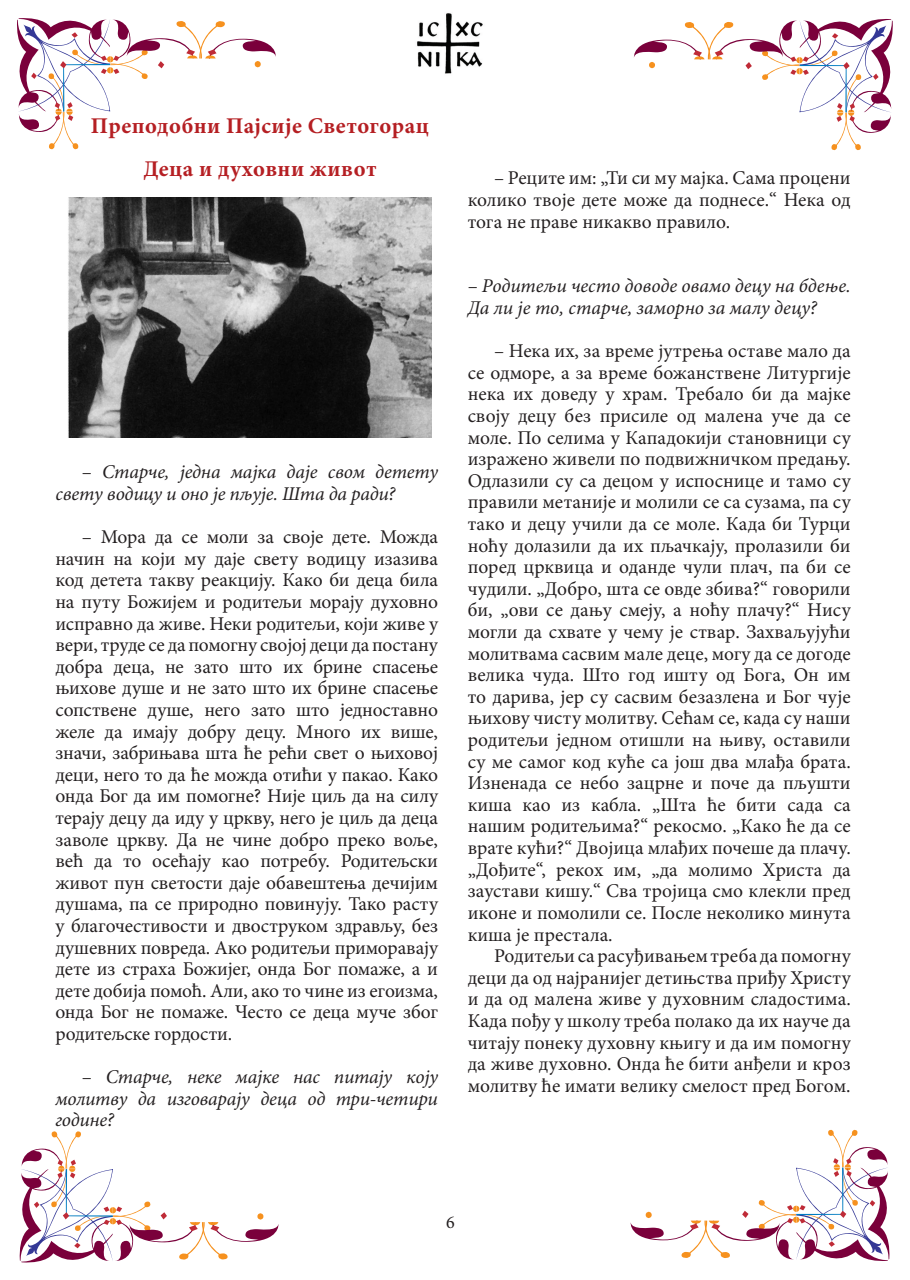
<style>
.page{position:relative;width:910px;height:1280px;background:#fff}
.page>*{position:absolute;margin:0;border:0;box-sizing:border-box;transform-origin:0 0}
.t1{font:700 22.5px "Minion Pro";letter-spacing:.02em;color:#b51f23}
.t2{font:19.5px/21.6px "Minion Pro";color:#231f20;text-align:justify}
.t3{font:italic 19.5px/21.6px "Minion Pro";letter-spacing:-.01em;color:#231f20}
.t4{font:18px "Minion Pro";color:#231f20}
.s1{font-style:normal}
</style>
<div class="page">
<img style="left:417px;top:13px;width:66px;height:61px">
<svg style="left:17px;top:18px;width:259px;height:132px"></svg>
<svg style="left:633px;top:19px;width:260px;height:131px"></svg>
<svg style="left:19px;top:1131px;width:260px;height:132px"></svg>
<svg style="left:630px;top:1129px;width:260px;height:132px"></svg>
<img style="left:68px;top:197px;width:363px;height:241px">
<p class="t1" style="left:91px;top:110px;width:340px">Преподобни Пајсије Светогорац</p>
<p class="t1" style="left:143px;top:153px;width:235px">Деца и духовни живот</p>
<p class="t3" style="left:55px;top:461px;width:384px;text-indent:26px"><span class="s1">–</span> Старче, једна мајка даје свом детету свету водицу и оно је пљује. Шта да ради?</p>
<p class="t2" style="left:55px;top:526px;width:384px;text-indent:26px">– Мора да се моли за своје дете. Можда начин на који му даје свету водицу изазива код детета такву реакцију. Како би деца била на путу Божијем и родитељи морају духовно исправно да живе. Неки родитељи, који живе у вери, труде се да помогну својој деци да постану добра деца, не зато што их брине спасење њихове душе и не зато што их брине спасење сопствене душе, него зато што једноставно желе да имају добру децу. Много их више, значи, забрињава шта ће рећи свет о њиховој деци, него то да ће можда отићи у пакао. Како онда Бог да им помогне? Није циљ да на силу терају децу да иду у цркву, него је циљ да деца заволе цркву. Да не чине добро преко воље, већ да то осећају као потребу. Родитељски живот пун светости даје обавештења дечијим душама, па се природно повинују. Тако расту у благочестивости и двоструком здрављу, без душевних повреда. Ако родитељи приморавају дете из страха Божијег, онда Бог помаже, а и дете добија помоћ. Али, ако то чине из егоизма, онда Бог не помаже. Често се деца муче због родитељске гордости.</p>
<p class="t3" style="left:55px;top:1066px;width:384px;text-align:justify;text-indent:26px"><span class="s1">–</span> Старче, неке мајке нас питају коју молитву да изговарају деца од три-четири године?</p>
<p class="t2" style="left:468px;top:167px;width:385px;text-indent:26px">– Реците им: „Ти си му мајка. Сама процени колико твоје дете може да поднесе.“ Нека од тога не праве никакво правило.</p>
<p class="t3" style="left:468px;top:275px;width:385px"><span class="s1">–</span> Родитељи често доводе овамо децу на бдење.<br>Да ли је то, старче, заморно за малу децу?</p>
<p class="t2" style="left:468px;top:340px;width:385px;text-indent:26px">– Нека их, за време јутрења оставе мало да се одморе, а за време божанствене Литургије нека их доведу у храм. Требало би да мајке своју децу без присиле од малена уче да се моле. По селима у Кападокији становници су изражено живели по подвижничком предању.<br>Одлазили су са децом у испоснице и тамо су правили метаније и молили се са сузама, па су тако и децу учили да се моле. Када би Турци ноћу долазили да их пљачкају, пролазили би поред црквица и оданде чули плач, па би се чудили. „Добро, шта се овде збива?“ говорили би, „ови се дању смеју, а ноћу плачу?“ Нису могли да схвате у чему је ствар. Захваљујући молитвама сасвим мале деце, могу да се догоде велика чуда. Што год ишту од Бога, Он им то дарива, јер су сасвим безазлена и Бог чује њихову чисту молитву. Сећам се, када су наши родитељи једном отишли на њиву, оставили су ме самог код куће са још два млађа брата.<br>Изненада се небо зацрне и поче да пљушти киша као из кабла. „Шта ће бити сада са нашим родитељима?“ рекосмо. „Како ће да се врате кући?“ Двојица млађих почеше да плачу. „Дођите“, рекох им, „да молимо Христа да заустави кишу.“ Сва тројица смо клекли пред иконе и помолили се. После неколико минута киша је престала.</p>
<p class="t2" style="left:468px;top:945px;width:385px;text-indent:26px">Родитељи са расуђивањем треба да помогну деци да од најранијег детињства приђу Христу и да од малена живе у духовним сладостима.<br>Када пођу у школу треба полако да их науче да читају понеку духовну књигу и да им помогну да живе духовно. Онда ће бити анђели и кроз молитву ће имати велику смелост пред Богом.</p>
<p class="t4" style="left:446px;top:1210px;width:10px">6</p>
</div>
